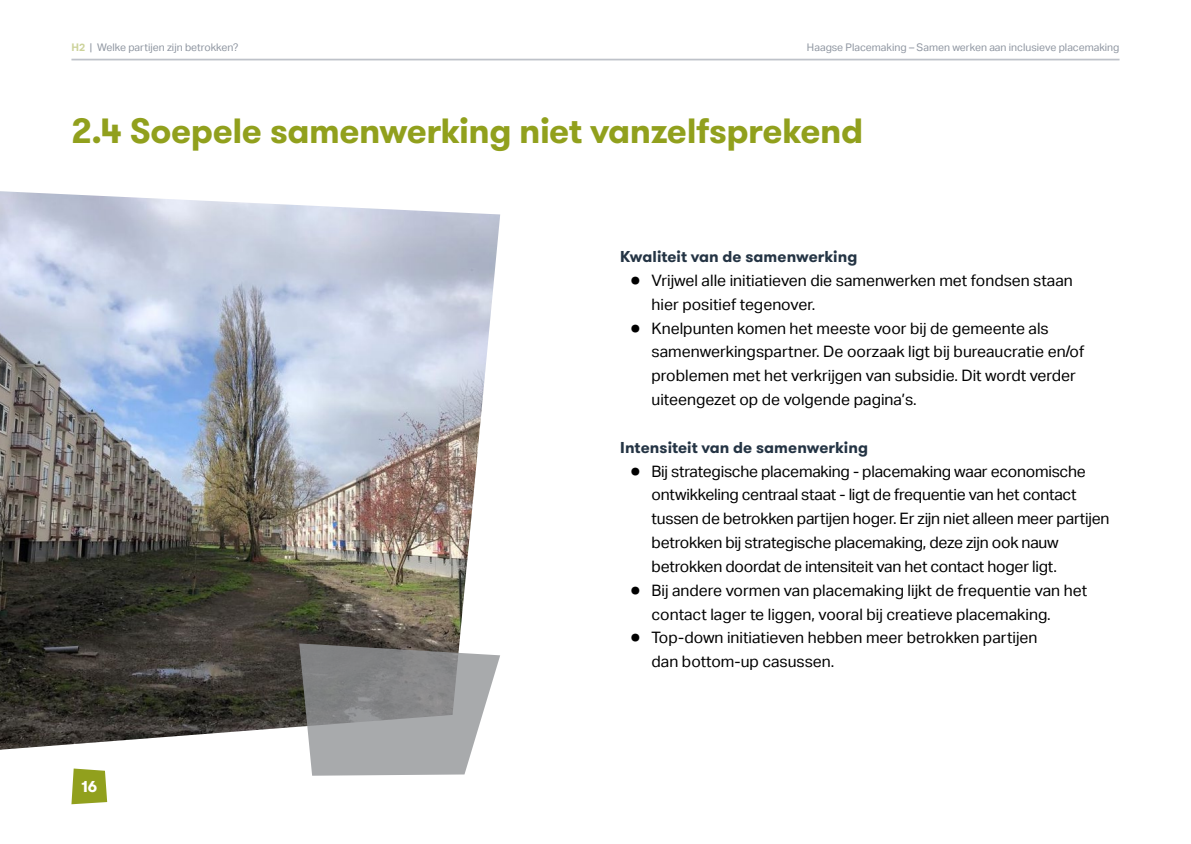
<style>
.page{position:relative;width:1191px;height:844px;background:#fff}
.page>*{position:absolute;margin:0;border:0;box-sizing:border-box;transform-origin:0 0}
.heading_2{font:700 35px "GT Walsheim Pro";letter-spacing:-.015em;color:#91a01d}
.t1{font:15.75px/23.8px "Aktiv Grotesk";color:#000}
.subhead_4{font:700 15.75px "GT Walsheim Pro";color:#243444}
.t2{font:700 15.75px "GT Walsheim Pro";color:#fff}
.t3{font:10.5px "Aktiv Grotesk";color:#8f96a1}
.s1{font-weight:700;color:#cdd39b}
</style>
<div class="page">
<hr style="left:71px;top:59px;width:1048px;height:1px;background:#bec2c9">
<svg style="left:71px;top:768px;width:36px;height:36px"></svg>
<img style="left:0;top:191px;width:500px;height:558px">
<svg style="left:299px;top:643px;width:201px;height:132px;background:#9e9fa0"></svg>
<p class="t3" style="left:71px;top:42px;width:168px"><span class="s1">H2</span> | Welke partijen zijn betrokken?</p>
<p class="t3" style="left:807px;top:42px;width:314px">Haagse Placemaking – Samen werken aan inclusieve placemaking</p>
<p class="heading_2" style="left:71px;top:108px;width:793px">2.4 Soepele samenwerking niet vanzelfsprekend</p>
<p class="t2" style="left:81px;top:776px;width:17px">16</p>
<p class="subhead_4" style="left:620px;top:246px;width:239px">Kwaliteit van de samenwerking</p>
<p class="t1" style="left:651px;top:268px;width:423px;text-indent:-21px">● Vrijwel alle initiatieven die samenwerken met fondsen staan hier positief tegenover.</p>
<p class="t1" style="left:651px;top:316px;width:434px;text-indent:-21px">● Knelpunten komen het meeste voor bij de gemeente als samenwerkingspartner. De oorzaak ligt bij bureaucratie en/of problemen met het verkrijgen van subsidie. Dit wordt verder uiteengezet op de volgende pagina’s.</p>
<p class="subhead_4" style="left:620px;top:437px;width:249px">Intensiteit van de samenwerking</p>
<p class="t1" style="left:651px;top:459px;width:459px;text-indent:-21px">● Bij strategische placemaking - placemaking waar economische ontwikkeling centraal staat - ligt de frequentie van het contact tussen de betrokken partijen hoger. Er zijn niet alleen meer partijen betrokken bij strategische placemaking, deze zijn ook nauw betrokken doordat de intensiteit van het contact hoger ligt.</p>
<p class="t1" style="left:651px;top:578px;width:437px;text-indent:-21px">● Bij andere vormen van placemaking lijkt de frequentie van het contact lager te liggen, vooral bij creatieve placemaking.</p>
<p class="t1" style="left:651px;top:626px;width:387px;text-indent:-21px">● Top-down initiatieven hebben meer betrokken partijen dan bottom-up casussen.</p>
</div>
